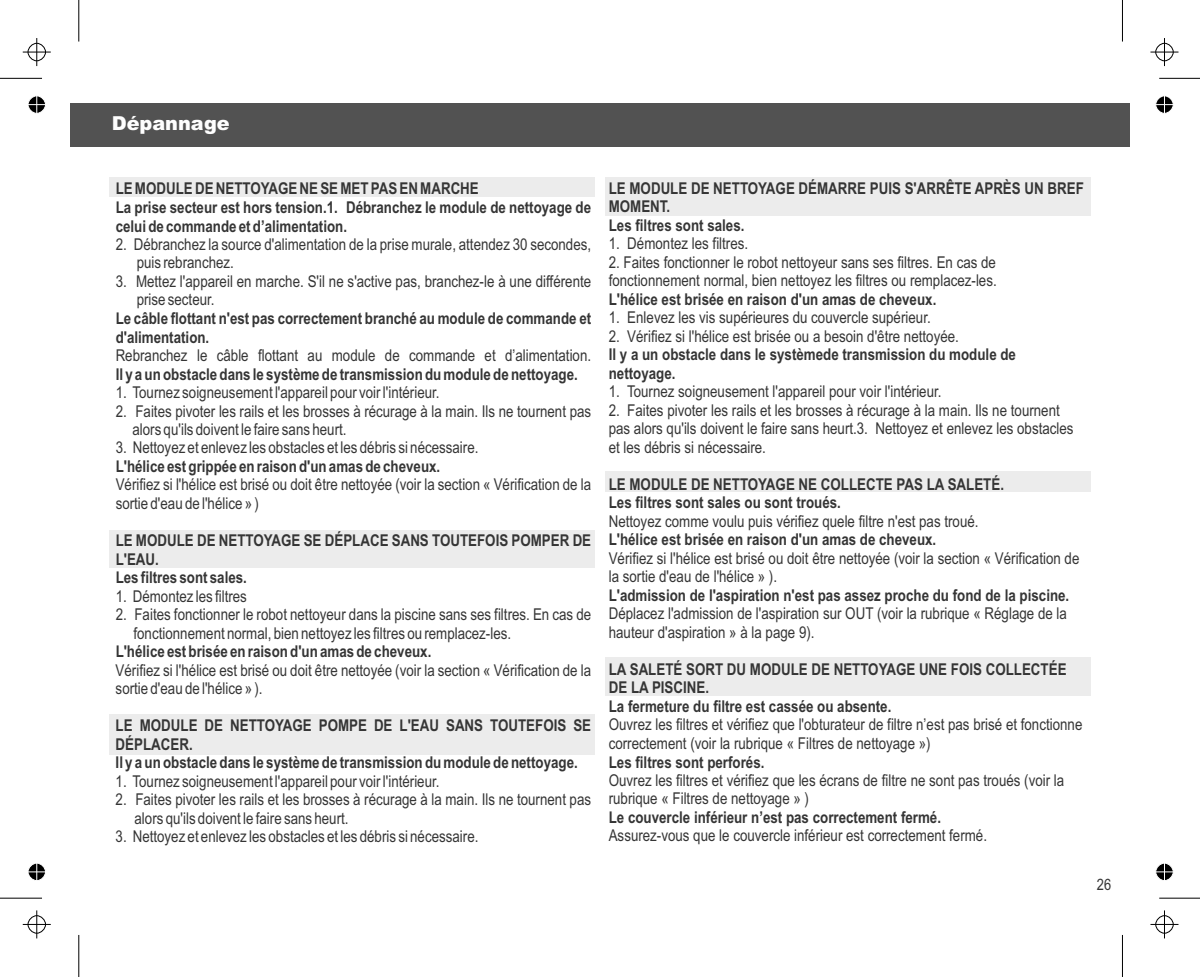
<style>
.page{position:relative;width:1200px;height:977px;background:#fff}
.page>*{position:absolute;margin:0;border:0;box-sizing:border-box;transform-origin:0 0}
.t1{font:900 19.25px "Arial";color:#fefefe}
.t2{font:16.28px/18.4px "Arial Narrow";color:#353535}
.t3{font:700 16.28px/18.6px "Arial Narrow";color:#353535}
.t4{font:15.75px "Arial Narrow";color:#353535}
</style>
<div class="page">
<div style="left:605px;top:177px;width:485px;height:38px;background:#ececec"></div>
<div style="left:605px;top:657px;width:485px;height:38px;background:#ececec"></div>
<div style="left:605px;top:471px;width:485px;height:21px;background:#ececec"></div>
<div style="left:110px;top:177px;width:484px;height:20px;background:#ececec"></div>
<div style="left:110px;top:529px;width:484px;height:38px;background:#ececec"></div>
<div style="left:110px;top:714px;width:484px;height:40px;background:#ececec"></div>
<div style="left:70px;top:103px;width:1059px;height:44px;background:#525252"></div>
<hr style="left:0;top:897px;width:42px;height:1px;background:#000">
<hr style="left:78px;top:934px;width:1px;height:42px;background:#000">
<hr style="left:0;top:78px;width:42px;height:1px;background:#000">
<hr style="left:78px;top:0;width:1px;height:42px;background:#000">
<hr style="left:1158px;top:78px;width:41px;height:1px;background:#000">
<hr style="left:1121px;top:0;width:1px;height:42px;background:#000">
<hr style="left:1158px;top:897px;width:41px;height:1px;background:#000">
<hr style="left:1121px;top:934px;width:1px;height:42px;background:#000">
<svg style="left:23px;top:910px;width:28px;height:28px"></svg>
<svg style="left:23px;top:38px;width:28px;height:28px"></svg>
<svg style="left:1150px;top:38px;width:28px;height:28px"></svg>
<svg style="left:1150px;top:910px;width:28px;height:28px"></svg>
<svg style="left:28px;top:863px;width:18px;height:18px"></svg>
<svg style="left:28px;top:96px;width:18px;height:18px"></svg>
<svg style="left:1155px;top:96px;width:19px;height:18px"></svg>
<svg style="left:1155px;top:863px;width:19px;height:18px"></svg>
<p class="t1" style="left:112px;top:117px;width:120px">Dépannage</p>
<p class="t3" style="left:116px;top:181px;width:477px">LE MODULE DE NETTOYAGE NE SE MET PAS EN MARCHE<br>La prise secteur est hors tension.1. Débranchez le module de nettoyage de celui de commande et d’alimentation.</p>
<p class="t2" style="left:137px;top:236px;width:456px;text-indent:-21px">2. Débranchez la source d'alimentation de la prise murale, attendez 30 secondes, puis rebranchez.</p>
<p class="t2" style="left:137px;top:273px;width:456px;text-indent:-21px">3. Mettez l'appareil en marche. S'il ne s'active pas, branchez-le à une différente prise secteur.</p>
<p class="t3" style="left:116px;top:310px;width:477px">Le câble flottant n'est pas correctement branché au module de commande et d'alimentation.</p>
<p class="t2" style="left:116px;top:347px;width:477px">Rebranchez le câble flottant au module de commande et d’alimentation.</p>
<p class="t3" style="left:116px;top:366px;width:463px">Il y a un obstacle dans le système de transmission du module de nettoyage.</p>
<p class="t2" style="left:116px;top:384px;width:325px">1. Tournez soigneusement l'appareil pour voir l'intérieur.</p>
<p class="t2" style="left:132px;top:403px;width:460px;text-indent:-17px">2. Faites pivoter les rails et les brosses à récurage à la main. Ils ne tournent pas alors qu'ils doivent le faire sans heurt.</p>
<p class="t2" style="left:116px;top:440px;width:364px">3. Nettoyez et enlevez les obstacles et les débris si nécessaire.</p>
<p class="t3" style="left:116px;top:458px;width:326px">L'hélice est grippée en raison d'un amas de cheveux.</p>
<p class="t2" style="left:116px;top:477px;width:477px">Vérifiez si l'hélice est brisé ou doit être nettoyée (voir la section « Vérification de la sortie d'eau de l'hélice » )</p>
<p class="t3" style="left:116px;top:532px;width:477px">LE MODULE DE NETTOYAGE SE DÉPLACE SANS TOUTEFOIS POMPER DE<br>L'EAU.<br>Les filtres sont sales.</p>
<p class="t2" style="left:116px;top:588px;width:133px">1. Démontez les filtres</p>
<p class="t2" style="left:133px;top:606px;width:459px;text-indent:-18px">2. Faites fonctionner le robot nettoyeur dans la piscine sans ses filtres. En cas de fonctionnement normal, bien nettoyez les filtres ou remplacez-les.</p>
<p class="t3" style="left:116px;top:643px;width:317px">L'hélice est brisée en raison d'un amas de cheveux.</p>
<p class="t2" style="left:116px;top:661px;width:477px">Vérifiez si l'hélice est brisé ou doit être nettoyée (voir la section « Vérification de la sortie d'eau de l'hélice » ).</p>
<p class="t3" style="left:116px;top:717px;width:477px">LE MODULE DE NETTOYAGE POMPE DE L'EAU SANS TOUTEFOIS SE<br>DÉPLACER.<br>Il y a un obstacle dans le système de transmission du module de nettoyage.</p>
<p class="t2" style="left:116px;top:773px;width:325px">1. Tournez soigneusement l'appareil pour voir l'intérieur.</p>
<p class="t2" style="left:134px;top:791px;width:458px;text-indent:-19px">2. Faites pivoter les rails et les brosses à récurage à la main. Ils ne tournent pas alors qu'ils doivent le faire sans heurt.</p>
<p class="t2" style="left:116px;top:828px;width:364px">3. Nettoyez et enlevez les obstacles et les débris si nécessaire.</p>
<p class="t3" style="left:608px;top:180px;width:476px">LE MODULE DE NETTOYAGE DÉMARRE PUIS S'ARRÊTE APRÈS UN BREF<br>MOMENT.<br>Les filtres sont sales.</p>
<p class="t2" style="left:608px;top:236px;width:141px">1. Démontez les filtres.</p>
<p class="t2" style="left:608px;top:254px;width:389px">2. Faites fonctionner le robot nettoyeur sans ses filtres. En cas de fonctionnement normal, bien nettoyez les filtres ou remplacez-les.</p>
<p class="t3" style="left:608px;top:291px;width:329px">L'hélice est brisée en raison d'un amas de cheveux.</p>
<p class="t2" style="left:608px;top:310px;width:323px">1. Enlevez les vis supérieures du couvercle supérieur.</p>
<p class="t2" style="left:608px;top:328px;width:351px">2. Vérifiez si l'hélice est brisée ou a besoin d'être nettoyée.</p>
<p class="t3" style="left:608px;top:346px;width:409px">Il y a un obstacle dans le systèmede transmission du module de nettoyage.</p>
<p class="t2" style="left:608px;top:384px;width:334px">1. Tournez soigneusement l'appareil pour voir l'intérieur.</p>
<p class="t2" style="left:608px;top:402px;width:466px">2. Faites pivoter les rails et les brosses à récurage à la main. Ils ne tournent pas alors qu'ils doivent le faire sans heurt.3. Nettoyez et enlevez les obstacles et les débris si nécessaire.</p>
<p class="t3" style="left:608px;top:476px;width:397px">LE MODULE DE NETTOYAGE NE COLLECTE PAS LA SALETÉ.<br>Les filtres sont sales ou sont troués.</p>
<p class="t2" style="left:608px;top:513px;width:371px">Nettoyez comme voulu puis vérifiez quele filtre n'est pas troué.</p>
<p class="t3" style="left:608px;top:531px;width:329px">L'hélice est brisée en raison d'un amas de cheveux.</p>
<p class="t2" style="left:608px;top:550px;width:472px">Vérifiez si l'hélice est brisé ou doit être nettoyée (voir la section « Vérification de la sortie d'eau de l'hélice » ).</p>
<p class="t3" style="left:608px;top:587px;width:462px">L'admission de l'aspiration n'est pas assez proche du fond de la piscine.</p>
<p class="t2" style="left:608px;top:605px;width:459px">Déplacez l'admission de l'aspiration sur OUT (voir la rubrique « Réglage de la hauteur d'aspiration » à la page 9).</p>
<p class="t3" style="left:608px;top:661px;width:459px">LA SALETÉ SORT DU MODULE DE NETTOYAGE UNE FOIS COLLECTÉE<br>DE LA PISCINE.<br>La fermeture du filtre est cassée ou absente.</p>
<p class="t2" style="left:608px;top:716px;width:475px">Ouvrez les filtres et vérifiez que l'obturateur de filtre n’est pas brisé et fonctionne correctement (voir la rubrique « Filtres de nettoyage »)</p>
<p class="t3" style="left:608px;top:753px;width:157px">Les filtres sont perforés.</p>
<p class="t2" style="left:608px;top:772px;width:457px">Ouvrez les filtres et vérifiez que les écrans de filtre ne sont pas troués (voir la rubrique « Filtres de nettoyage » )</p>
<p class="t3" style="left:608px;top:809px;width:334px">Le couvercle inférieur n’est pas correctement fermé.</p>
<p class="t2" style="left:608px;top:827px;width:380px">Assurez-vous que le couvercle inférieur est correctement fermé.</p>
<p class="t4" style="left:1096px;top:877px;width:16px">26</p>
</div>
